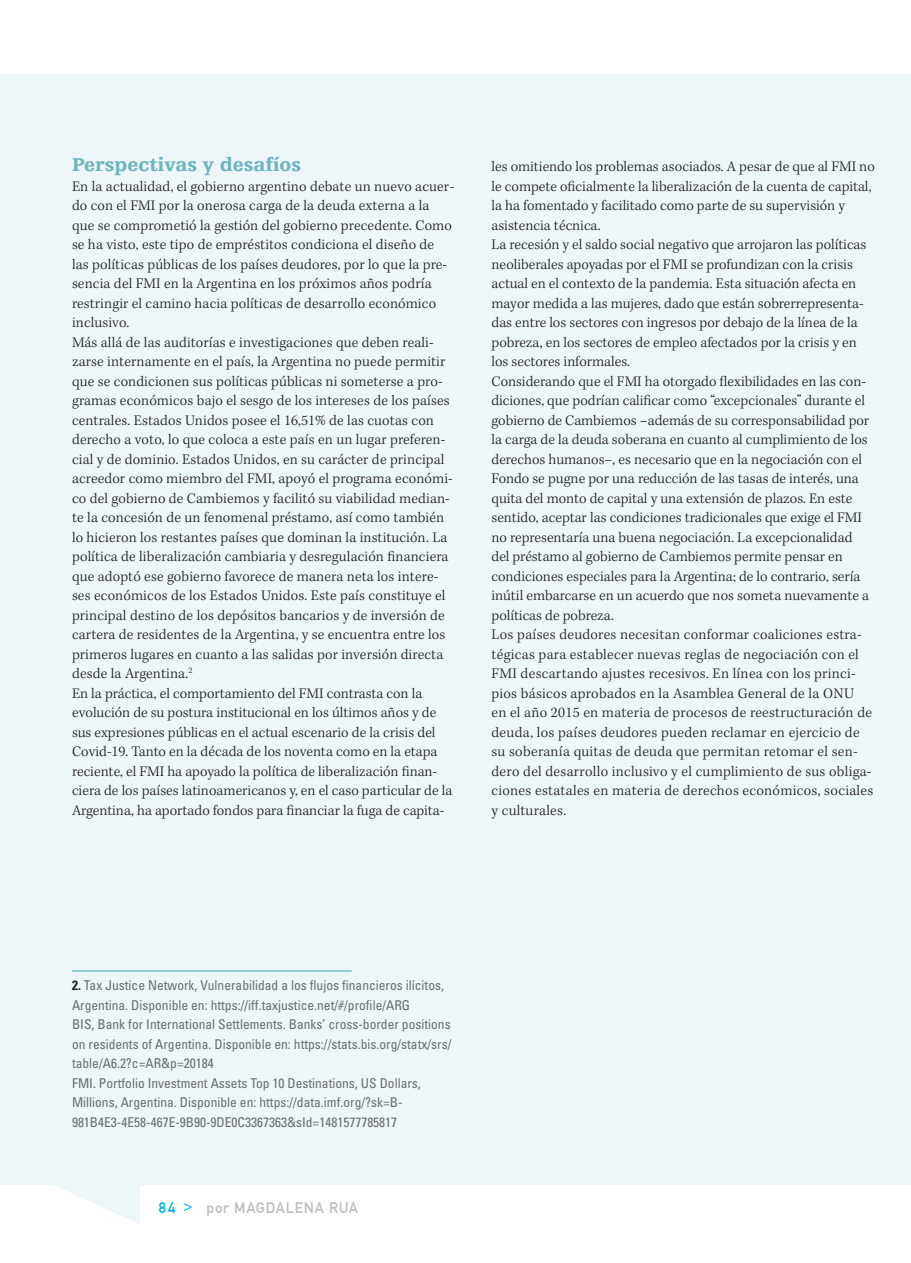
<style>
.page{position:relative;width:911px;height:1263px;background:#fff}
.page>*{position:absolute;margin:0;border:0;box-sizing:border-box;transform-origin:0 0}
.t1{font:900 19.5px "Egyptienne F";color:#6fb4bf}
.t2{font:300 15px/19.5px "Kepler Std";letter-spacing:.005em;color:#231f20}
.t3{font:15px "DIN1451 Mittelschrift";letter-spacing:.05em;color:#bcbdc0}
.t4{font:condensed 13.5px/19.5px "Univers LT Std";color:#6c6d70}
.s1{font-weight:700;color:#231f20}
.s2{color:#00b3ef}
</style>
<div class="page">
<div style="left:0;top:73px;width:911px;height:1151px;background:#edf6f9"></div>
<hr style="left:72px;top:970px;width:280px;height:1px;background:#3fa1ad">
<h1 class="t1" style="left:72px;top:154px;width:231px">Perspectivas y desafíos</h1>
<p class="t2" style="left:72px;top:177px;width:384px">En la actualidad, el gobierno argentino debate un nuevo acuer&shy;do con el FMI por la onerosa carga de la deuda externa a la que se comprometió la gestión del gobierno precedente. Como se ha visto, este tipo de empréstitos condiciona el diseño de las políticas públicas de los países deudores, por lo que la pre&shy;sencia del FMI en la Argentina en los próximos años podría restringir el camino hacia políticas de desarrollo económico inclusivo.<br>Más allá de las auditorías e investigaciones que deben reali&shy;zarse internamente en el país, la Argentina no puede permitir que se condicionen sus políticas públicas ni someterse a pro&shy;gramas económicos bajo el sesgo de los intereses de los países centrales. Estados Unidos posee el 16,51% de las cuotas con derecho a voto, lo que coloca a este país en un lugar preferen&shy;cial y de dominio. Estados Unidos, en su carácter de principal acreedor como miembro del FMI, apoyó el programa económi&shy;co del gobierno de Cambiemos y facilitó su viabilidad median&shy;te la concesión de un fenomenal préstamo, así como también lo hicieron los restantes países que dominan la institución. La política de liberalización cambiaria y desregulación financiera que adoptó ese gobierno favorece de manera neta los intere&shy;ses económicos de los Estados Unidos. Este país constituye el principal destino de los depósitos bancarios y de inversión de cartera de residentes de la Argentina, y se encuentra entre los primeros lugares en cuanto a las salidas por inversión directa desde la Argentina.<sup>2<br></sup>En la práctica, el comportamiento del FMI contrasta con la evolución de su postura institucional en los últimos años y de sus expresiones públicas en el actual escenario de la crisis del Covid-19. Tanto en la década de los noventa como en la etapa reciente, el FMI ha apoyado la política de liberalización finan&shy;ciera de los países latinoamericanos y, en el caso particular de la Argentina, ha aportado fondos para financiar la fuga de capita-</p>
<p class="t2" style="left:491px;top:157px;width:385px">les omitiendo los problemas asociados. A pesar de que al FMI no le compete oficialmente la liberalización de la cuenta de capital, la ha fomentado y facilitado como parte de su supervisión y asistencia técnica.<br>La recesión y el saldo social negativo que arrojaron las políticas neoliberales apoyadas por el FMI se profundizan con la crisis actual en el contexto de la pandemia. Esta situación afecta en mayor medida a las mujeres, dado que están sobrerrepresenta&shy;das entre los sectores con ingresos por debajo de la línea de la pobreza, en los sectores de empleo afectados por la crisis y en los sectores informales.<br>Considerando que el FMI ha otorgado flexibilidades en las con&shy;diciones, que podrían calificar como “excepcionales” durante el gobierno de Cambiemos –además de su corresponsabilidad por la carga de la deuda soberana en cuanto al cumplimiento de los derechos humanos–, es necesario que en la negociación con el Fondo se pugne por una reducción de las tasas de interés, una quita del monto de capital y una extensión de plazos. En este sentido, aceptar las condiciones tradicionales que exige el FMI no representaría una buena negociación. La excepcionalidad<br>del préstamo al gobierno de Cambiemos permite pensar en condiciones especiales para la Argentina; de lo contrario, sería inútil embarcarse en un acuerdo que nos someta nuevamente a políticas de pobreza.<br>Los países deudores necesitan conformar coaliciones estra&shy;tégicas para establecer nuevas reglas de negociación con el FMI descartando ajustes recesivos. En línea con los princi&shy;pios básicos aprobados en la Asamblea General de la ONU<br>en el año 2015 en materia de procesos de reestructuración de deuda, los países deudores pueden reclamar en ejercicio de su soberanía quitas de deuda que permitan retomar el sen&shy;dero del desarrollo inclusivo y el cumplimiento de sus obliga&shy;ciones estatales en materia de derechos económicos, sociales y culturales.</p>
<p class="t4" style="left:72px;top:975px;width:381px"><span class="s1">2.</span> Tax Justice Network, Vulnerabilidad a los flujos financieros ilícitos, Argentina. Disponible en: https://iff.taxjustice.net/#/profile/ARG<br>BIS, Bank for International Settlements. Banks’ cross-border positions on residents of Argentina. Disponible en: https://stats.bis.org/statx/srs/ table/A6.2?c=AR&amp;p=20184<br>FMI. Portfolio Investment Assets Top 10 Destinations, US Dollars, Millions, Argentina. Disponible en: https://data.imf.org/?sk=B-981B4E3-4E58-467E-9B90-9DE0C3367363&amp;sId=1481577785817</p>
<p class="t3" style="left:159px;top:1199px;width:201px"><span class="s2">84 &gt;</span> por MAGDALENA RUA</p>
</div>
